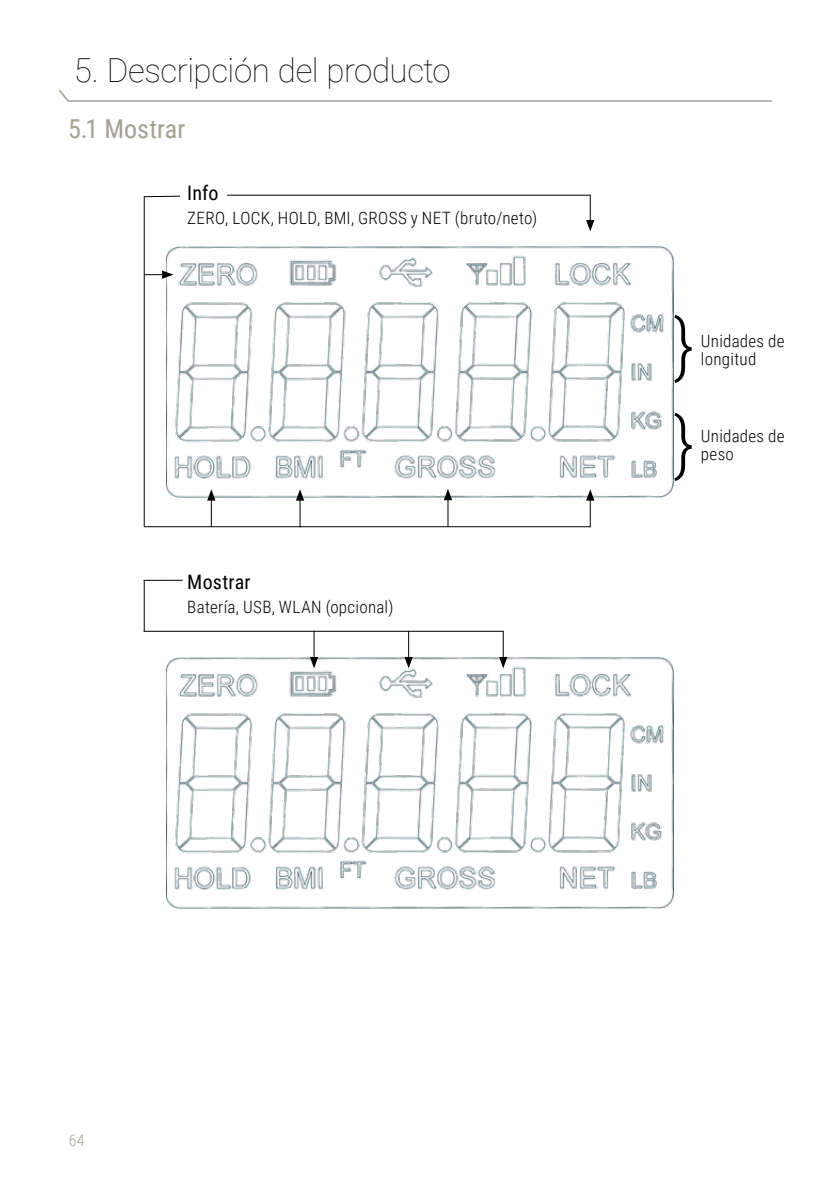
<style>
.page{position:relative;width:840px;height:1191px;background:#fff}
.page>*{position:absolute;margin:0;border:0;box-sizing:border-box;transform-origin:0 0}
.t1{font:300 70px/98px "Roboto Condensed";color:#000}
.t2{font:100 33px "Roboto";letter-spacing:-.015em;color:#000}
.t3{font:26px "Roboto Condensed";color:#a3a094}
.t4{font:20px "Roboto Condensed";letter-spacing:.01em;color:#000}
.t5{font:300 17px/18px "Roboto Condensed";letter-spacing:.015em;color:#000}
.t6{font:300 16px "Roboto Condensed";color:#a3a094}
</style>
<div class="page">
<svg style="left:59px;top:90px;width:713px;height:12px"></svg>
<img style="left:166px;top:246px;width:507px;height:251px">
<img style="left:166px;top:658px;width:507px;height:251px">
<hr style="left:227px;top:195px;width:363px;height:1px;background:#000">
<svg style="left:585px;top:195px;width:9px;height:36px"></svg>
<hr style="left:144px;top:196px;width:36px;height:1px;background:#000">
<hr style="left:144px;top:196px;width:1px;height:331px;background:#000">
<hr style="left:144px;top:526px;width:446px;height:1px;background:#000">
<hr style="left:589px;top:497px;width:1px;height:30px;background:#000">
<svg style="left:585px;top:489px;width:9px;height:11px"></svg>
<hr style="left:447px;top:497px;width:1px;height:30px;background:#000">
<svg style="left:443px;top:489px;width:9px;height:11px"></svg>
<hr style="left:299px;top:497px;width:1px;height:30px;background:#000">
<svg style="left:296px;top:489px;width:8px;height:11px"></svg>
<hr style="left:211px;top:497px;width:1px;height:30px;background:#000">
<svg style="left:207px;top:489px;width:8px;height:11px"></svg>
<svg style="left:144px;top:270px;width:29px;height:9px"></svg>
<hr style="left:144px;top:580px;width:38px;height:1px;background:#000">
<hr style="left:144px;top:580px;width:1px;height:52px;background:#000">
<hr style="left:144px;top:631px;width:359px;height:1px;background:#000">
<svg style="left:310px;top:631px;width:8px;height:37px"></svg>
<svg style="left:404px;top:631px;width:8px;height:37px"></svg>
<svg style="left:499px;top:631px;width:8px;height:37px"></svg>
<h2 class="t2" style="left:74px;top:47px;width:378px">5. Descripción del producto</h2>
<h3 class="t3" style="left:68px;top:111px;width:119px">5.1 Mostrar</h3>
<p class="t4" style="left:187px;top:179px;width:33px">Info</p>
<p class="t5" style="left:187px;top:208px;width:351px">ZERO, LOCK, HOLD, BMI, GROSS y NET (bruto/neto)</p>
<p class="t4" style="left:187px;top:568px;width:65px">Mostrar</p>
<p class="t5" style="left:187px;top:597px;width:208px">Batería, USB, WLAN (opcional)</p>
<h1 class="t1" style="left:673px;top:293px;width:22px">} }</h1>
<p class="t5" style="left:700px;top:331px;width:85px">Unidades de longitud</p>
<p class="t5" style="left:700px;top:426px;width:85px">Unidades de peso</p>
<p class="t6" style="left:69px;top:1129px;width:17px">64</p>
</div>
